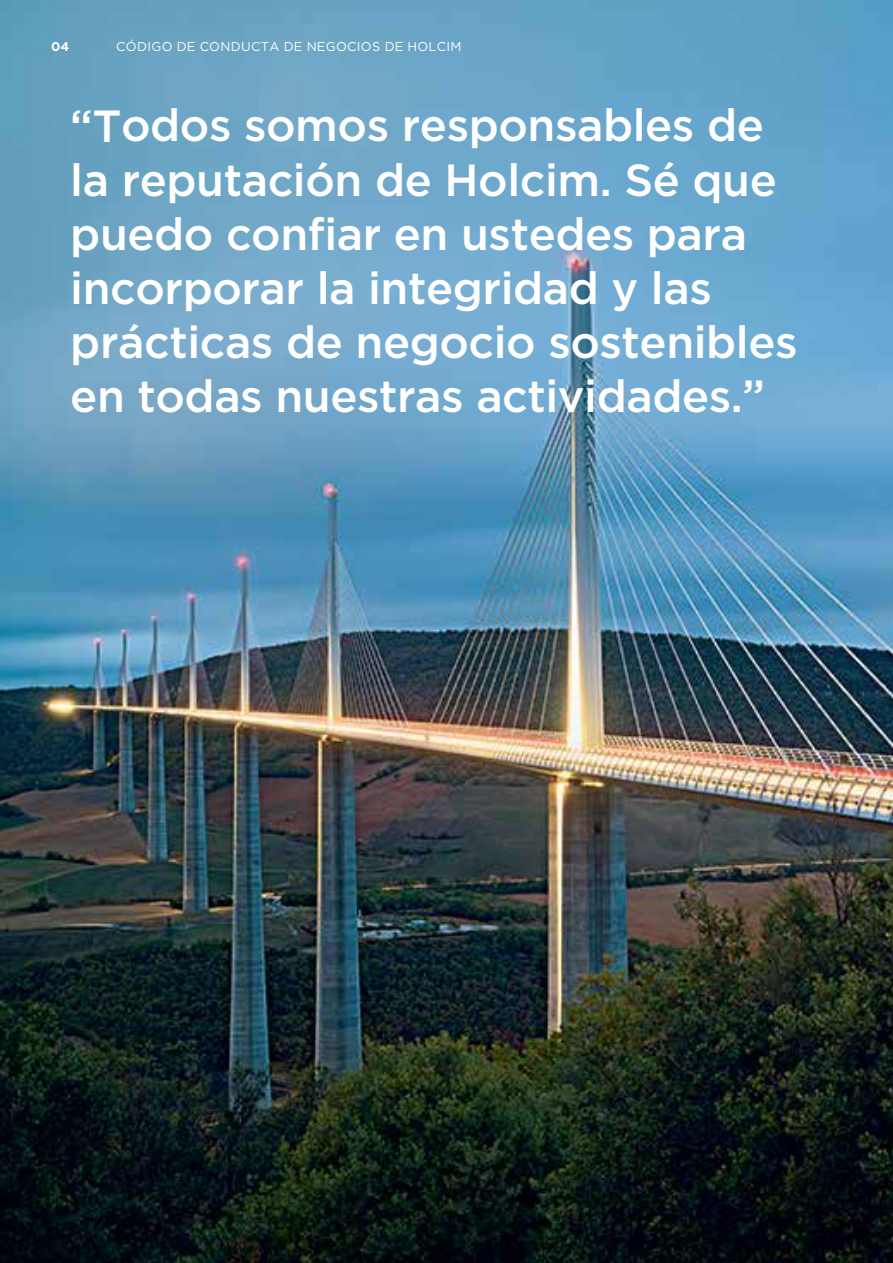
<style>
.page{position:relative;width:893px;height:1263px;background:#fff}
.page>*{position:absolute;margin:0;border:0;box-sizing:border-box;transform-origin:0 0}
.t1{font:500 45px/54px "Gotham";letter-spacing:-.01em;color:#fff}
.t2{font:12.75px "Gotham";letter-spacing:.025em;color:#fff}
.t3{font:700 12.75px "Gotham";color:#fff}
</style>
<div class="page">
<img style="left:0;top:0;width:893px;height:1263px">
<p class="t3" style="left:51px;top:38px;width:20px">04</p>
<p class="t2" style="left:116px;top:38px;width:347px">CÓDIGO DE CONDUCTA DE NEGOCIOS DE HOLCIM</p>
<p class="t1" style="left:70px;top:98px;width:729px">“Todos somos responsables de la reputación de Holcim. Sé que puedo confiar en ustedes para incorporar la integridad y las prácticas de negocio sostenibles en todas nuestras actividades.”</p>
</div>
